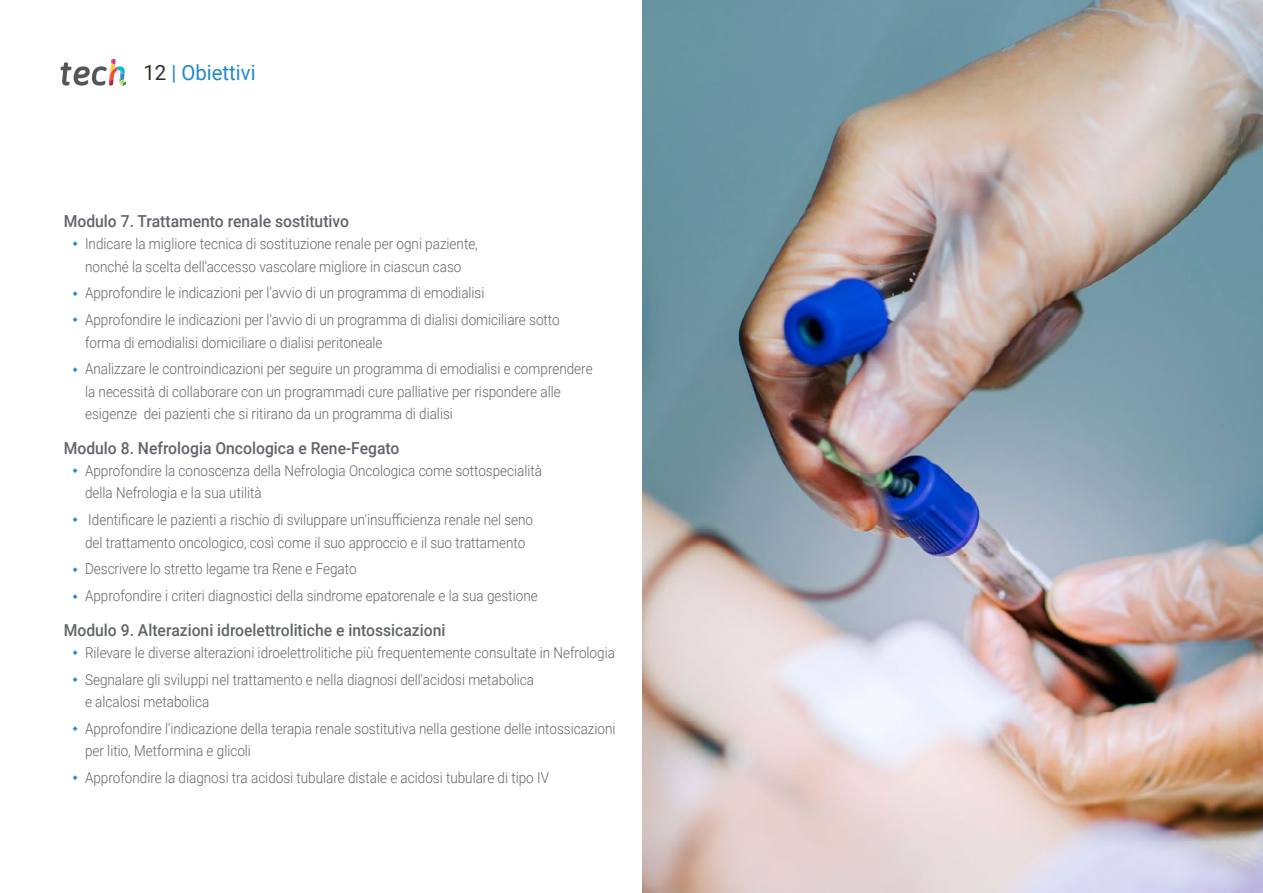
<style>
.page{position:relative;width:1263px;height:893px;background:#fff}
.page>*{position:absolute;margin:0;border:0;box-sizing:border-box;transform-origin:0 0}
.t1{font:21px "Roboto";color:#2488c9}
.t2{font:500 16.5px "Roboto";color:#61646a;scale:.95 1}
.t3{font:300 15px/26.7px "Roboto";color:#61646a;scale:.9 1}
.s1{color:#312e20}
</style>
<div class="page">
<img style="left:642px;top:0;width:621px;height:893px">
<svg style="left:61px;top:59px;width:65px;height:27px"></svg>
<h1 class="t1" style="left:144px;top:57px;width:114px"><span class="s1">12</span> | Obiettivi</h1>
<p class="t2" style="left:64px;top:209px;width:302px">Modulo 7. Trattamento renale sostitutivo</p>
<p class="t3" style="left:85px;top:232px;width:438px;line-height:22.5px">Indicare la migliore tecnica di sostituzione renale per ogni paziente, nonché la scelta dell'accesso vascolare migliore in ciascun caso</p>
<p class="t3" style="left:85px;top:279px;width:529px">Approfondire le indicazioni per l'avvio di un programma di emodialisi<br>Approfondire le indicazioni per l'avvio di un programma di dialisi domiciliare sotto</p>
<p class="t3" style="left:85px;top:328px;width:565px">forma di emodialisi domiciliare o dialisi peritoneale<br>Analizzare le controindicazioni per seguire un programma di emodialisi e comprendere</p>
<p class="t3" style="left:85px;top:380px;width:530px;line-height:22.5px">la necessità di collaborare con un programmadi cure palliative per rispondere alle esigenze dei pazienti che si ritirano da un programma di dialisi</p>
<p class="t2" style="left:64px;top:436px;width:355px">Modulo 8. Nefrologia Oncologica e Rene-Fegato</p>
<p class="t3" style="left:85px;top:459px;width:509px;line-height:22.5px">Approfondire la conoscenza della Nefrologia Oncologica come sottospecialità della Nefrologia e la sua utilità</p>
<p class="t3" style="left:85px;top:508px;width:499px;line-height:22.5px">Identificare le pazienti a rischio di sviluppare un'insufficienza renale nel seno del trattamento oncologico, così come il suo approccio e il suo trattamento</p>
<p class="t3" style="left:85px;top:555px;width:504px">Descrivere lo stretto legame tra Rene e Fegato<br>Approfondire i criteri diagnostici della sindrome epatorenale e la sua gestione</p>
<p class="t2" style="left:64px;top:618px;width:403px">Modulo 9. Alterazioni idroelettrolitiche e intossicazioni</p>
<p class="t3" style="left:85px;top:639px;width:590px">Rilevare le diverse alterazioni idroelettrolitiche più frequentemente consultate in Nefrologia<br>Segnalare gli sviluppi nel trattamento e nella diagnosi dell'acidosi metabolica</p>
<p class="t3" style="left:85px;top:688px;width:591px">e alcalosi metabolica<br>Approfondire l'indicazione della terapia renale sostitutiva nella gestione delle intossicazioni</p>
<p class="t3" style="left:85px;top:737px;width:517px">per litio, Metformina e glicoli<br>Approfondire la diagnosi tra acidosi tubulare distale e acidosi tubulare di tipo IV</p>
</div>
